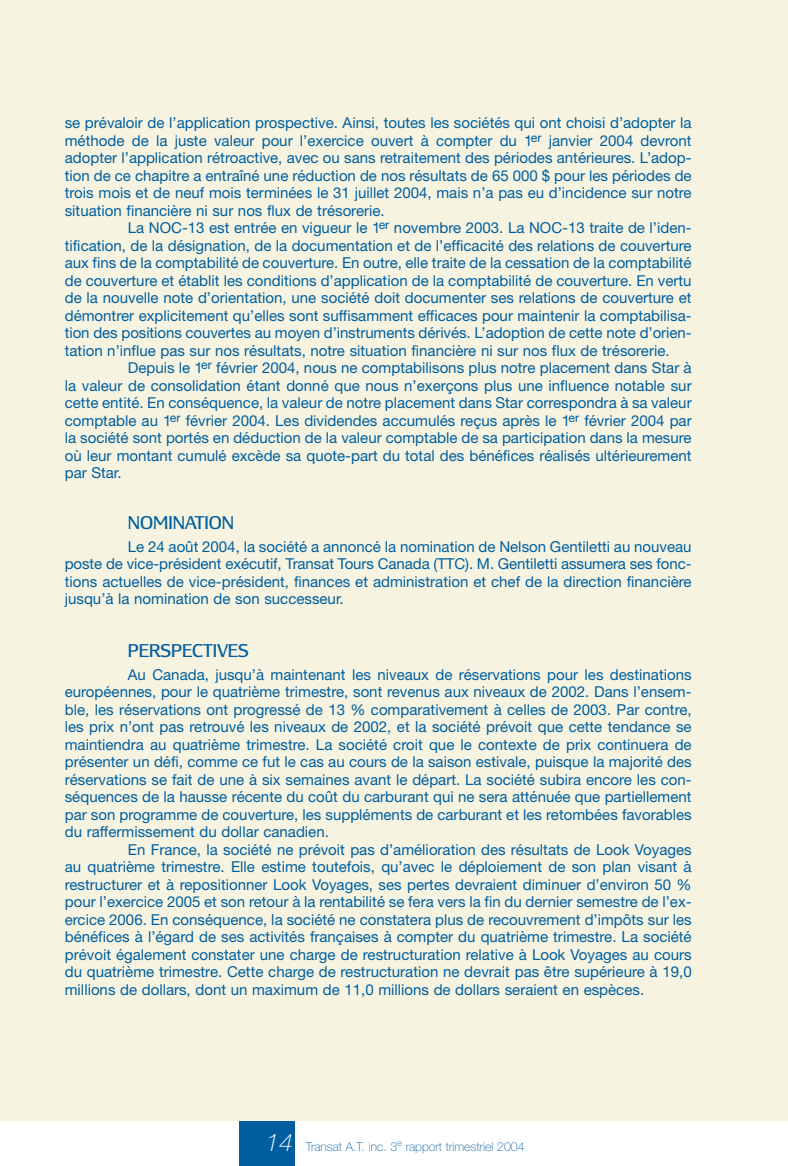
<style>
.page{position:relative;width:788px;height:1166px;background:#fff}
.page>*{position:absolute;margin:0;border:0;box-sizing:border-box;transform-origin:0 0}
.t1{font:19.25px "Lesmore";color:#005e9f}
.t2{font:15.05px/17.5px "Helvetica Neue";color:#005e9f;text-align:justify}
.t3{font:100 12.25px "Helvetica Neue";color:#005e9f}
.s1{font-style:italic;font-size:24.5px;color:#fff}
</style>
<div class="page">
<div style="left:239px;top:1120px;width:55px;height:45px;background:#005e9f"></div>
<div style="left:0;top:0;width:788px;height:1120px;background:#f6f4e0"></div>
<p class="t2" style="left:65px;top:115px;width:628px">se prévaloir de l’application prospective. Ainsi, toutes les sociétés qui ont choisi d’adopter la</p>
<p class="t2" style="left:65px;top:133px;width:628px">méthode de la juste valeur pour l’exercice ouvert à compter du 1<sup>er</sup> janvier 2004 devront</p>
<p class="t2" style="left:65px;top:150px;width:628px">adopter l’application rétroactive, avec ou sans retraitement des périodes antérieures. L’adop-</p>
<p class="t2" style="left:65px;top:168px;width:628px">tion de ce chapitre a entraîné une réduction de nos résultats de 65 000 $ pour les périodes de</p>
<p class="t2" style="left:65px;top:185px;width:628px">trois mois et de neuf mois terminées le 31 juillet 2004, mais n’a pas eu d’incidence sur notre</p>
<p class="t2" style="left:65px;top:203px;width:321px">situation financière ni sur nos flux de trésorerie.</p>
<p class="t2" style="left:128px;top:220px;width:565px">La NOC-13 est entrée en vigueur le 1<sup>er</sup> novembre 2003. La NOC-13 traite de l’iden-</p>
<p class="t2" style="left:65px;top:238px;width:628px">tification, de la désignation, de la documentation et de l’efficacité des relations de couverture</p>
<p class="t2" style="left:65px;top:255px;width:628px">aux fins de la comptabilité de couverture. En outre, elle traite de la cessation de la comptabilité</p>
<p class="t2" style="left:65px;top:273px;width:628px">de couverture et établit les conditions d’application de la comptabilité de couverture. En vertu</p>
<p class="t2" style="left:65px;top:290px;width:628px">de la nouvelle note d’orientation, une société doit documenter ses relations de couverture et</p>
<p class="t2" style="left:65px;top:308px;width:628px">démontrer explicitement qu’elles sont suffisamment efficaces pour maintenir la comptabilisa-</p>
<p class="t2" style="left:65px;top:325px;width:628px">tion des positions couvertes au moyen d’instruments dérivés. L’adoption de cette note d’orien-</p>
<p class="t2" style="left:65px;top:343px;width:606px">tation n’influe pas sur nos résultats, notre situation financière ni sur nos flux de trésorerie.</p>
<p class="t2" style="left:128px;top:360px;width:565px">Depuis le 1<sup>er</sup> février 2004, nous ne comptabilisons plus notre placement dans Star à</p>
<p class="t2" style="left:65px;top:378px;width:628px">la valeur de consolidation étant donné que nous n’exerçons plus une influence notable sur</p>
<p class="t2" style="left:65px;top:395px;width:628px">cette entité. En conséquence, la valeur de notre placement dans Star correspondra à sa valeur</p>
<p class="t2" style="left:65px;top:413px;width:628px">comptable au 1<sup>er</sup> février 2004. Les dividendes accumulés reçus après le 1<sup>er</sup> février 2004 par</p>
<p class="t2" style="left:65px;top:430px;width:628px">la société sont portés en déduction de la valeur comptable de sa participation dans la mesure</p>
<p class="t2" style="left:65px;top:448px;width:628px">où leur montant cumulé excède sa quote-part du total des bénéfices réalisés ultérieurement</p>
<p class="t2" style="left:65px;top:465px;width:58px">par Star.</p>
<p class="t1" style="left:128px;top:515px;width:108px">NOMINATION</p>
<p class="t2" style="left:65px;top:539px;width:628px;text-indent:63px">Le 24 août 2004, la société a annoncé la nomination de Nelson Gentiletti au nouveau poste de vice-président exécutif, Transat Tours Canada (TTC). M. Gentiletti assumera ses fonc&shy;tions actuelles de vice-président, finances et administration et chef de la direction financière jusqu’à la nomination de son successeur.</p>
<p class="t1" style="left:128px;top:643px;width:122px">PERSPECTIVES</p>
<p class="t2" style="left:128px;top:667px;width:565px">Au Canada, jusqu’à maintenant les niveaux de réservations pour les destinations</p>
<p class="t2" style="left:65px;top:684px;width:628px">européennes, pour le quatrième trimestre, sont revenus aux niveaux de 2002. Dans l’ensem-</p>
<p class="t2" style="left:65px;top:702px;width:628px">ble, les réservations ont progressé de 13 % comparativement à celles de 2003. Par contre,</p>
<p class="t2" style="left:65px;top:719px;width:628px">les prix n’ont pas retrouvé les niveaux de 2002, et la société prévoit que cette tendance se</p>
<p class="t2" style="left:65px;top:737px;width:628px">maintiendra au quatrième trimestre. La société croit que le contexte de prix continuera de</p>
<p class="t2" style="left:65px;top:754px;width:628px">présenter un défi, comme ce fut le cas au cours de la saison estivale, puisque la majorité des</p>
<p class="t2" style="left:65px;top:772px;width:628px">réservations se fait de une à six semaines avant le départ. La société subira encore les con-</p>
<p class="t2" style="left:65px;top:789px;width:628px">séquences de la hausse récente du coût du carburant qui ne sera atténuée que partiellement</p>
<p class="t2" style="left:65px;top:807px;width:628px">par son programme de couverture, les suppléments de carburant et les retombées favorables</p>
<p class="t2" style="left:65px;top:824px;width:265px">du raffermissement du dollar canadien.</p>
<p class="t2" style="left:128px;top:842px;width:565px">En France, la société ne prévoit pas d’amélioration des résultats de Look Voyages</p>
<p class="t2" style="left:65px;top:859px;width:628px">au quatrième trimestre. Elle estime toutefois, qu’avec le déploiement de son plan visant à</p>
<p class="t2" style="left:65px;top:877px;width:628px">restructurer et à repositionner Look Voyages, ses pertes devraient diminuer d’environ 50 %</p>
<p class="t2" style="left:65px;top:894px;width:628px">pour l’exercice 2005 et son retour à la rentabilité se fera vers la fin du dernier semestre de l’ex-</p>
<p class="t2" style="left:65px;top:912px;width:628px">ercice 2006. En conséquence, la société ne constatera plus de recouvrement d’impôts sur les</p>
<p class="t2" style="left:65px;top:929px;width:628px">bénéfices à l’égard de ses activités françaises à compter du quatrième trimestre. La société</p>
<p class="t2" style="left:65px;top:947px;width:628px">prévoit également constater une charge de restructuration relative à Look Voyages au cours</p>
<p class="t2" style="left:65px;top:964px;width:628px">du quatrième trimestre. Cette charge de restructuration ne devrait pas être supérieure à 19,0</p>
<p class="t2" style="left:65px;top:982px;width:581px">millions de dollars, dont un maximum de 11,0 millions de dollars seraient en espèces.</p>
<p class="t3" style="left:266px;top:1141px;width:260px"><span class="s1">14</span> Transat A.T. inc. 3<sup>e</sup> rapport trimestriel 2004</p>
</div>
